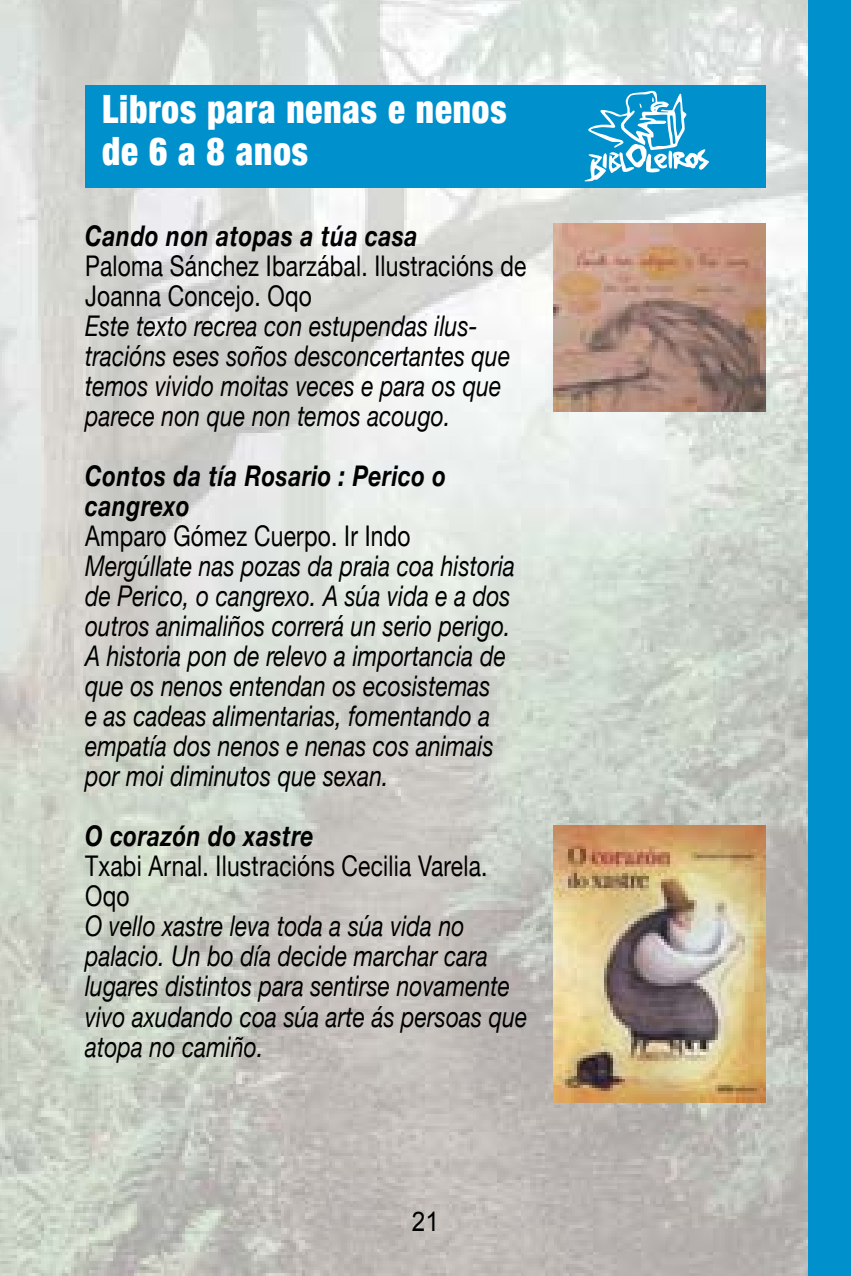
<style>
.page{position:relative;width:851px;height:1276px;background:#fff}
.page>*{position:absolute;margin:0;border:0;box-sizing:border-box;transform-origin:0 0}
.t1{font:900 condensed 39px/42px "Helvetica Neue";letter-spacing:.025em;color:#fff;scale:.9 1}
.t2{font:italic 28.5px/30px "Helvetica Neue";letter-spacing:.005em;color:#000;scale:.8 1}
.t3{font:28.5px/30px "Helvetica Neue";letter-spacing:.01em;color:#000;scale:.8 1}
.t4{font:italic 700 28.5px/30px "Helvetica Neue";letter-spacing:.025em;color:#000;scale:.8 1}
.t5{font:27px "Arial";color:#000;scale:.9 1}
</style>
<div class="page">
<img style="left:0;top:0;width:808px;height:1276px">
<div style="left:85px;top:85px;width:680px;height:102px;background:#0091cd"></div>
<svg style="left:584px;top:91px;width:125px;height:90px"></svg>
<div style="left:808px;top:0;width:42px;height:1276px;background:#0091cd"></div>
<img style="left:553px;top:223px;width:212px;height:188px">
<img style="left:553px;top:825px;width:212px;height:277px">
<h1 class="t1" style="left:102px;top:87px;width:451px">Libros para nenas e nenos de 6 a 8 anos</h1>
<p class="t4" style="left:85px;top:220px;width:417px">Cando non atopas a túa casa</p>
<p class="t3" style="left:85px;top:250px;width:553px">Paloma Sánchez Ibarzábal. Ilustracións de<br>Joanna Concejo. Oqo</p>
<p class="t2" style="left:85px;top:310px;width:533px">Este texto recrea con estupendas ilus&shy;tracións eses soños desconcertantes que temos vivido moitas veces e para os que parece non que non temos acougo.</p>
<p class="t4" style="left:85px;top:460px;width:452px">Contos da tía Rosario : Perico o cangrexo</p>
<p class="t3" style="left:85px;top:521px;width:408px">Amparo Gómez Cuerpo. Ir Indo</p>
<p class="t2" style="left:85px;top:550px;width:539px">Mergúllate nas pozas da praia coa historia de Perico, o cangrexo. A súa vida e a dos outros animaliños correrá un serio perigo.<br>A historia pon de relevo a importancia de que os nenos entendan os ecosistemas<br>e as cadeas alimentarias, fomentando a empatía dos nenos e nenas cos animais por moi diminutos que sexan.</p>
<p class="t4" style="left:85px;top:820px;width:287px">O corazón do xastre</p>
<p class="t3" style="left:85px;top:851px;width:504px">Txabi Arnal. Ilustracións Cecilia Varela.<br>Oqo</p>
<p class="t2" style="left:85px;top:911px;width:554px">O vello xastre leva toda a súa vida no palacio. Un bo día decide marchar cara lugares distintos para sentirse novamente vivo axudando coa súa arte ás persoas que atopa no camiño.</p>
<p class="t5" style="left:412px;top:1203px;width:32px">21</p>
</div>
